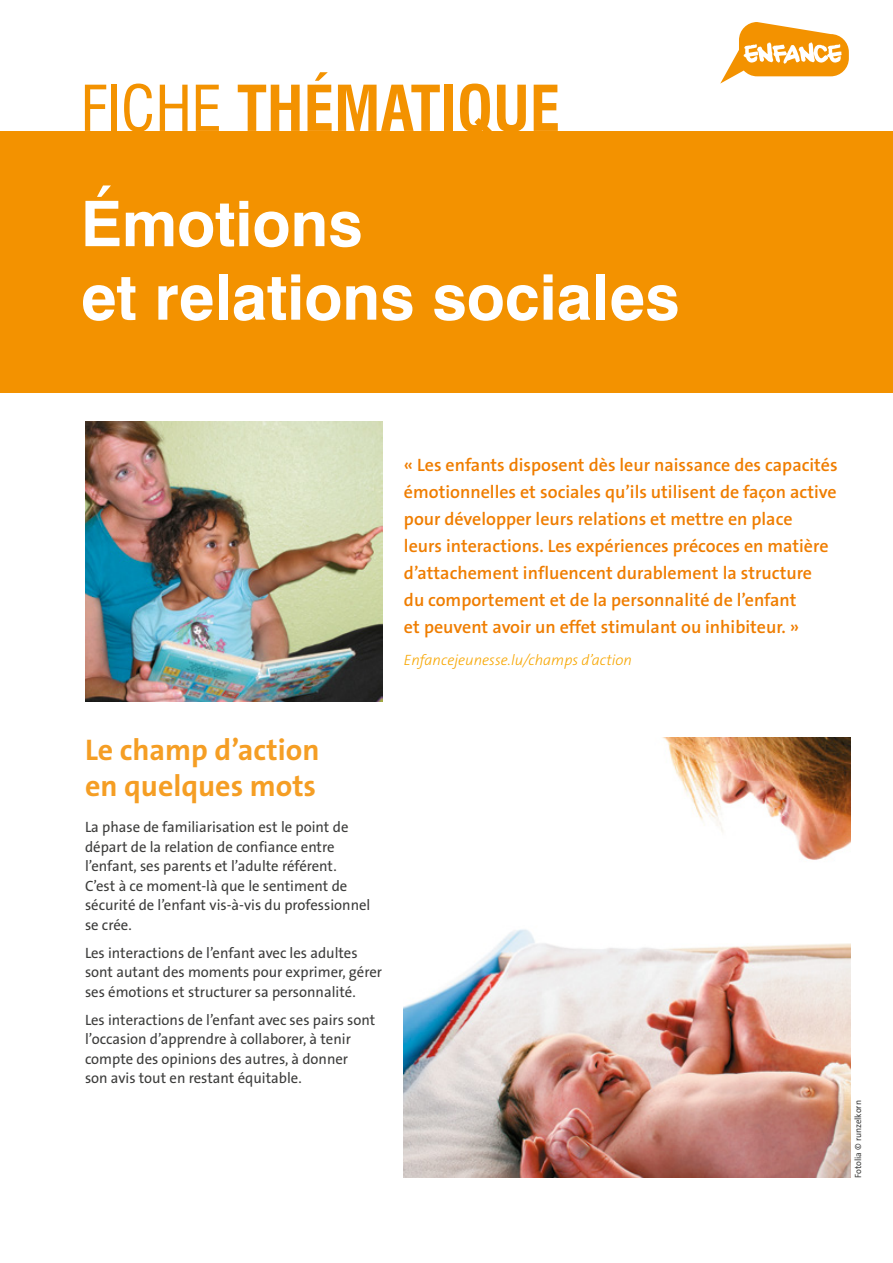
<style>
.page{position:relative;width:893px;height:1263px;background:#fff}
.page>*{position:absolute;margin:0;border:0;box-sizing:border-box;transform-origin:0 0}
.t1{font:700 63px/73.5px "Swiss 721";color:#fff}
.t2{font:700 condensed 61.5px "Swiss 721 BT";color:#f39200}
.t3{font:700 30px/36px "The Sans B7";color:#f59e24}
.t4{font:600 18px/27px "The Sans B6";color:#ef7d00}
.t5{font:15px/19.5px "The Sans B5 Plain";color:#3c3c3b}
.t6{font:italic 300 15px "The Sans B3";color:#f7a600}
.t7{font:9px "The Sans B5 Plain";color:#3c3c3b}
.s1{font-weight:400}
</style>
<div class="page">
<div style="left:0;top:131px;width:893px;height:262px;background:#f39200"></div>
<svg style="left:720px;top:22px;width:129px;height:62px"></svg>
<img style="left:85px;top:421px;width:297px;height:281px">
<img style="left:404px;top:738px;width:446px;height:440px">
<h2 class="t2" style="left:81px;top:72px;width:481px"><span class="s1">FICHE</span> THÉMATIQUE</h2>
<h1 class="t1" style="left:81px;top:186px;width:600px">Émotions<br>et relations sociales</h1>
<p class="t4" style="left:404px;top:452px;width:435px">« Les enfants disposent dès leur naissance des capacités émotionnelles et sociales qu’ils utilisent de façon active pour développer leurs relations et mettre en place<br>leurs interactions. Les expériences précoces en matière d’attachement influencent durablement la structure<br>du comportement et de la personnalité de l’enfant<br>et peuvent avoir un effet stimulant ou inhibiteur. »</p>
<p class="t6" style="left:404px;top:652px;width:230px">Enfancejeunesse.lu/champs d’action</p>
<h3 class="t3" style="left:85px;top:732px;width:236px">Le champ d’action en quelques mots</h3>
<p class="t5" style="left:85px;top:818px;width:287px">La phase de familiarisation est le point de départ de la relation de confiance entre l’enfant, ses parents et l’adulte référent.<br>C’est à ce moment-là que le sentiment de sécurité de l’enfant vis-à-vis du professionnel se crée.</p>
<p class="t5" style="left:85px;top:943px;width:298px">Les interactions de l’enfant avec les adultes sont autant des moments pour exprimer, gérer ses émotions et structurer sa personnalité.</p>
<p class="t5" style="left:85px;top:1010px;width:292px">Les interactions de l’enfant avec ses pairs sont l’occasion d’apprendre à collaborer, à tenir compte des opinions des autres, à donner<br>son avis tout en restant équitable.</p>
<p class="t7" style="left:854px;top:1178px;width:79px;rotate:-90deg">Fotolia © runzelkorn</p>
</div>
